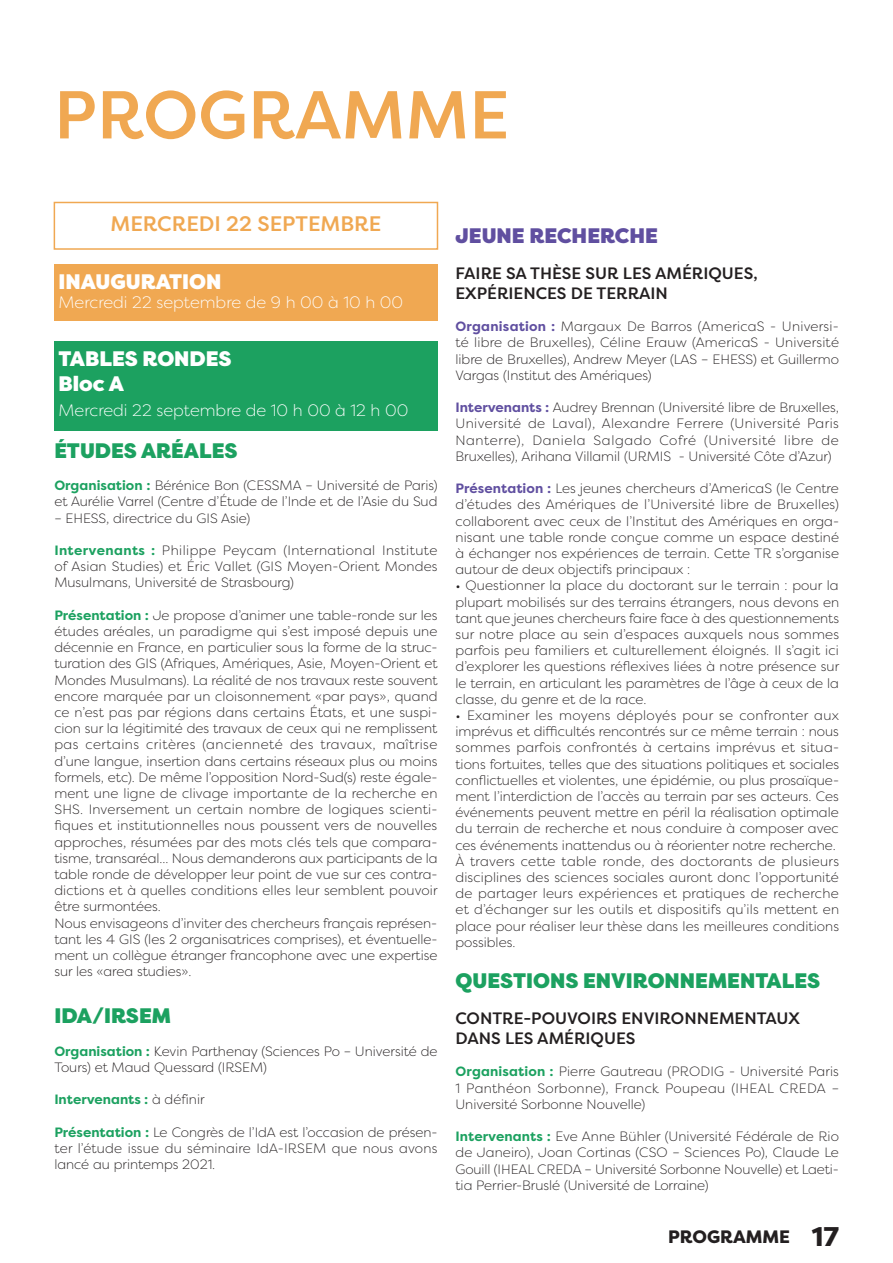
<style>
.page{position:relative;width:893px;height:1263px;background:#fff}
.page>*{position:absolute;margin:0;border:0;box-sizing:border-box;transform-origin:0 0}
.t1{font:500 67.5px "Filson Pro";color:#f0a852}
.t2{font:800 27px "Filson Pro";color:#231f20}
.t3{font:900 21px "Filson Pro";color:#1ca160}
.t4{font:900 21px/25.2px "Filson Pro";color:#fff}
.t5{font:500 21px "Filson Pro";color:#f0a852}
.t6{font:900 21px "Filson Pro";color:#604fa0}
.t7{font:800 18px "Filson Pro";color:#231f20}
.t8{font:500 16.5px/19.8px "Filson Pro";color:#231f20}
.t9{font:300 16.5px "Filson Pro";color:#fff}
.t10{font:300 13.5px/16.2px "Filson Pro";color:#231f20;text-align:justify}
.t11{font:700 13.5px "Filson Pro";color:#1ca160}
.s1{font-weight:700;color:#1ca160}
.s2{font-weight:300;color:#231f20}
.s3{font-weight:700;color:#604fa0}
</style>
<div class="page">
<div style="left:54px;top:202px;width:384px;height:48px;border:2px solid #f0a852"></div>
<div style="left:54px;top:264px;width:383px;height:38px;background:#f0a852"></div>
<div style="left:54px;top:287px;width:383px;height:34px;background:#f0a852"></div>
<div style="left:54px;top:342px;width:383px;height:38px;background:#1ca160"></div>
<div style="left:54px;top:367px;width:383px;height:38px;background:#1ca160"></div>
<div style="left:54px;top:392px;width:383px;height:38px;background:#1ca160"></div>
<h1 class="t1" style="left:54px;top:68px;width:457px">PROGRAMME</h1>
<h3 class="t5" style="left:111px;top:209px;width:272px">MERCREDI 22 SEPTEMBRE</h3>
<h3 class="t4" style="left:59px;top:269px;width:164px">INAUGURATION</h3>
<p class="t9" style="left:59px;top:292px;width:346px">Mercredi 22 septembre de 9 h 00 à 10 h 00</p>
<h3 class="t4" style="left:59px;top:346px;width:175px">TABLES RONDES<br>Bloc A</h3>
<p class="t9" style="left:59px;top:400px;width:351px">Mercredi 22 septembre de 10 h 00 à 12 h 00</p>
<h3 class="t3" style="left:54px;top:437px;width:185px">ÉTUDES ARÉALES</h3>
<p class="t10" style="left:54px;top:477px;width:385px"><span class="s1">Organisation :</span> Bérénice Bon (CESSMA – Université de Paris) et Aurélie Varrel (Centre d’Étude de l’Inde et de l’Asie du Sud</p>
<p class="t10" style="left:54px;top:509px;width:197px">– EHESS, directrice du GIS Asie)</p>
<p class="t10" style="left:54px;top:542px;width:385px"><span class="s1">Intervenants :</span> Philippe Peycam (International Institute of Asian Studies) et Éric Vallet (GIS Moyen-Orient Mondes Musulmans, Université de Strasbourg)</p>
<p class="t10" style="left:54px;top:607px;width:385px;text-align:left"><span class="s1">Présentation :</span> Je propose d’animer une table-ronde sur les études aréales, un paradigme qui s’est imposé depuis une décennie en France, en particulier sous la forme de la struc&shy;turation des GIS (Afriques, Amériques, Asie, Moyen-Orient et Mondes Musulmans). La réalité de nos travaux reste souvent encore marquée par un cloisonnement «par pays», quand ce n’est pas par régions dans certains États, et une suspi&shy;cion sur la légitimité des travaux de ceux qui ne remplissent pas certains critères (ancienneté des travaux, maîtrise d’une langue, insertion dans certains réseaux plus ou moins formels, etc). De même l’opposition Nord-Sud(s) reste égale&shy;ment une ligne de clivage importante de la recherche en SHS. Inversement un certain nombre de logiques scienti&shy;fiques et institutionnelles nous poussent vers de nouvelles approches, résumées par des mots clés tels que compara&shy;tisme, transaréal... Nous demanderons aux participants de la table ronde de développer leur point de vue sur ces contra&shy;dictions et à quelles conditions elles leur semblent pouvoir être surmontées.<br>Nous envisageons d’inviter des chercheurs français représen&shy;tant les 4 GIS (les 2 organisatrices comprises), et éventuelle&shy;ment un collègue étranger francophone avec une expertise sur les «area studies».</p>
<h3 class="t3" style="left:54px;top:1002px;width:118px">IDA/IRSEM</h3>
<p class="t10" style="left:54px;top:1042px;width:385px"><span class="s1">Organisation :</span> Kevin Parthenay (Sciences Po – Université de<br>Tours) et Maud Quessard (IRSEM)</p>
<p class="t11" style="left:54px;top:1091px;width:152px">Intervenants : <span class="s2">à définir</span></p>
<p class="t10" style="left:54px;top:1123px;width:385px"><span class="s1">Présentation :</span> Le Congrès de l’IdA est l’occasion de présen&shy;ter l’étude issue du séminaire IdA-IRSEM que nous avons lancé au printemps 2021.</p>
<h3 class="t6" style="left:455px;top:222px;width:204px">JEUNE RECHERCHE</h3>
<p class="t8" style="left:455px;top:263px;width:304px">FAIRE SA THÈSE SUR LES AMÉRIQUES,<br>EXPÉRIENCES DE TERRAIN</p>
<p class="t10" style="left:455px;top:318px;width:385px"><span class="s3">Organisation :</span> Margaux De Barros (AmericaS - Universi&shy;té libre de Bruxelles), Céline Erauw (AmericaS - Université libre de Bruxelles), Andrew Meyer (LAS – EHESS) et Guillermo Vargas (Institut des Amériques)</p>
<p class="t10" style="left:455px;top:399px;width:385px"><span class="s3">Intervenants :</span> Audrey Brennan (Université libre de Bruxelles, Université de Laval), Alexandre Ferrere (Université Paris Nanterre), Daniela Salgado Cofré (Université libre de Bruxelles), Arihana Villamil (URMIS - Université Côte d’Azur)</p>
<p class="t10" style="left:455px;top:480px;width:385px"><span class="s3">Présentation :</span> Les jeunes chercheurs d’AmericaS (le Centre d’études des Amériques de l’Université libre de Bruxelles) collaborent avec ceux de l’Institut des Amériques en orga&shy;nisant une table ronde conçue comme un espace destiné à échanger nos expériences de terrain. Cette TR s’organise autour de deux objectifs principaux :</p>
<p class="t10" style="left:455px;top:577px;width:385px">• Questionner la place du doctorant sur le terrain : pour la plupart mobilisés sur des terrains étrangers, nous devons en tant que jeunes chercheurs faire face à des questionnements sur notre place au sein d’espaces auxquels nous sommes parfois peu familiers et culturellement éloignés. Il s’agit ici d’explorer les questions réflexives liées à notre présence sur le terrain, en articulant les paramètres de l’âge à ceux de la classe, du genre et de la race.</p>
<p class="t10" style="left:455px;top:707px;width:385px;text-align:left">• Examiner les moyens déployés pour se confronter aux imprévus et difficultés rencontrés sur ce même terrain : nous sommes parfois confrontés à certains imprévus et situa&shy;tions fortuites, telles que des situations politiques et sociales conflictuelles et violentes, une épidémie, ou plus prosaïque&shy;ment l’interdiction de l’accès au terrain par ses acteurs. Ces événements peuvent mettre en péril la réalisation optimale du terrain de recherche et nous conduire à composer avec ces événements inattendus ou à réorienter notre recherche.<br>À travers cette table ronde, des doctorants de plusieurs disciplines des sciences sociales auront donc l’opportunité de partager leurs expériences et pratiques de recherche et d’échanger sur les outils et dispositifs qu’ils mettent en place pour réaliser leur thèse dans les meilleures conditions possibles.</p>
<h3 class="t3" style="left:455px;top:968px;width:366px">QUESTIONS ENVIRONNEMENTALES</h3>
<p class="t8" style="left:455px;top:1008px;width:346px">CONTRE-POUVOIRS ENVIRONNEMENTAUX<br>DANS LES AMÉRIQUES</p>
<p class="t10" style="left:455px;top:1063px;width:385px"><span class="s1">Organisation :</span> Pierre Gautreau (PRODIG - Université Paris 1 Panthéon Sorbonne), Franck Poupeau (IHEAL CREDA – Université Sorbonne Nouvelle)</p>
<p class="t10" style="left:455px;top:1128px;width:385px"><span class="s1">Intervenants :</span> Eve Anne Bühler (Université Fédérale de Rio de Janeiro), Joan Cortinas (CSO – Sciences Po), Claude Le Gouill (IHEAL CREDA – Université Sorbonne Nouvelle) et Laeti&shy;tia Perrier-Bruslé (Université de Lorraine)</p>
<h3 class="t7" style="left:668px;top:1225px;width:123px">PROGRAMME</h3>
<h2 class="t2" style="left:812px;top:1220px;width:29px">17</h2>
</div>
